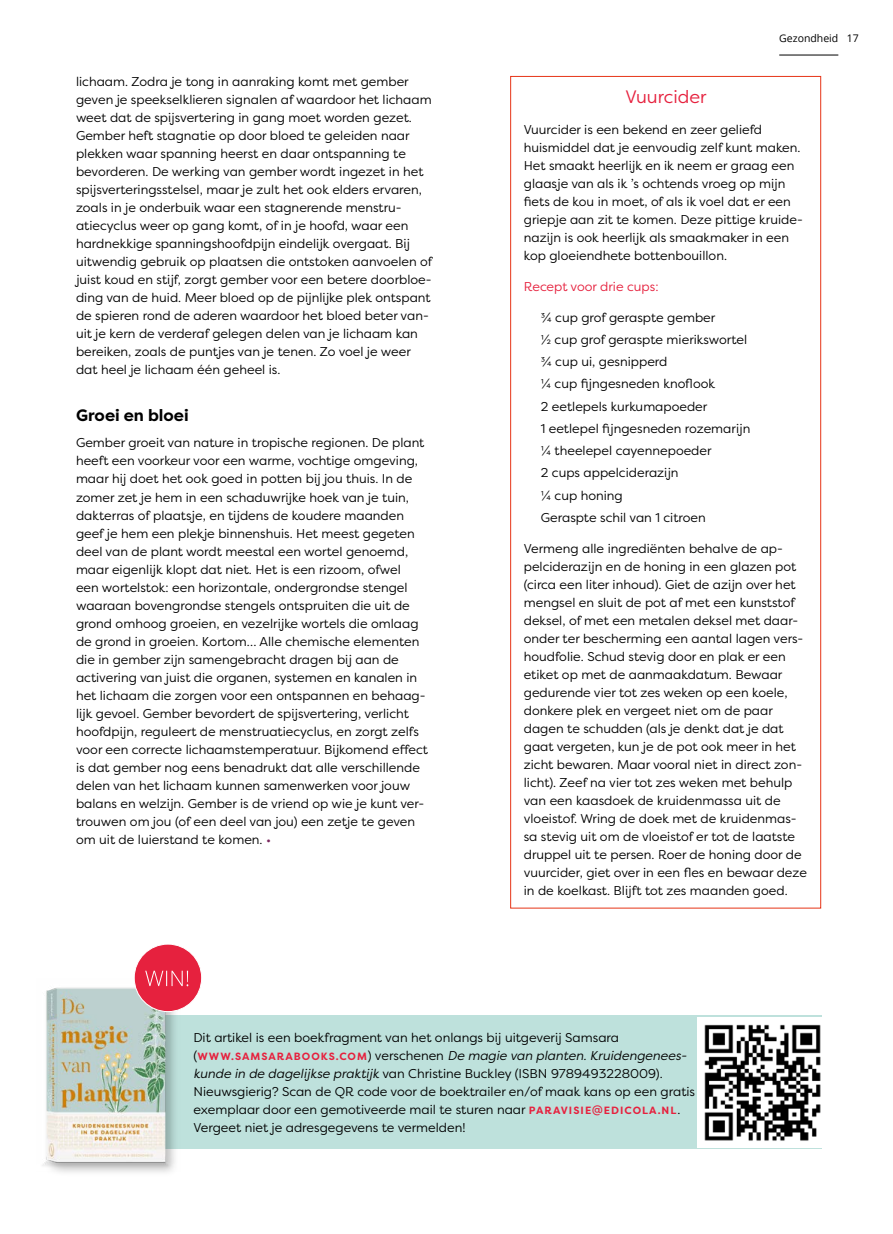
<style>
.page{position:relative;width:893px;height:1234px;background:#fff}
.page>*{position:absolute;margin:0;border:0;box-sizing:border-box;transform-origin:0 0}
.t1{font:18px "Filson Pro";color:#e6213e}
.t2{font:700 16.5px "Filson Pro";color:#000}
.t3{font:12.75px/18px "Filson Pro";color:#000}
.t4{font:12.75px "Filson Pro";color:#e6213e}
.t5{font:10.5px "Open Sans";color:#000}
.s1{color:#7b285f}
.s2{font-weight:700;font-size:10.5px;color:#e6213e}
.s3{font-style:italic}
</style>
<div class="page">
<div style="left:78px;top:1015px;width:744px;height:133px;background:#bee1dc"></div>
<div style="left:42px;top:985px;width:137px;height:193px;background:#fbfbfb"></div>
<img style="left:43px;top:983px;width:138px;height:188px">
<div style="left:134px;top:943px;width:68px;height:68px;background:#e6213e;border-radius:50%"></div>
<svg style="left:145px;top:970px;width:43px;height:16px"></svg>
<div style="left:134px;top:943px;width:68px;height:68px;border:1px solid #fff;border-radius:50%"></div>
<hr style="left:779px;top:55px;width:59px;height:1px;background:#000">
<img style="left:697px;top:1017px;width:125px;height:129px">
<p class="t3" style="left:76px;top:72px;width:358px">lichaam. Zodra je tong in aanraking komt met gember geven je speekselklieren signalen af waardoor het lichaam weet dat de spijsvertering in gang moet worden gezet.<br>Gember heft stagnatie op door bloed te geleiden naar plekken waar spanning heerst en daar ontspanning te bevorderen. De werking van gember wordt ingezet in het spijsverteringsstelsel, maar je zult het ook elders ervaren, zoals in je onderbuik waar een stagnerende menstru&shy;atiecyclus weer op gang komt, of in je hoofd, waar een hardnekkige spanningshoofdpijn eindelijk overgaat. Bij uitwendig gebruik op plaatsen die ontstoken aanvoelen of juist koud en stijf, zorgt gember voor een betere doorbloe&shy;ding van de huid. Meer bloed op de pijnlijke plek ontspant de spieren rond de aderen waardoor het bloed beter van&shy;uit je kern de verderaf gelegen delen van je lichaam kan bereiken, zoals de puntjes van je tenen. Zo voel je weer dat heel je lichaam één geheel is.</p>
<p class="t2" style="left:76px;top:404px;width:114px">Groei en bloei</p>
<p class="t3" style="left:76px;top:433px;width:353px">Gember groeit van nature in tropische regionen. De plant heeft een voorkeur voor een warme, vochtige omgeving, maar hij doet het ook goed in potten bij jou thuis. In de zomer zet je hem in een schaduwrijke hoek van je tuin, dakterras of plaatsje, en tijdens de koudere maanden geef je hem een plekje binnenshuis. Het meest gegeten deel van de plant wordt meestal een wortel genoemd, maar eigenlijk klopt dat niet. Het is een rizoom, ofwel<br>een wortelstok: een horizontale, ondergrondse stengel waaraan bovengrondse stengels ontspruiten die uit de grond omhoog groeien, en vezelrijke wortels die omlaag de grond in groeien. Kortom… Alle chemische elementen die in gember zijn samengebracht dragen bij aan de activering van juist die organen, systemen en kanalen in het lichaam die zorgen voor een ontspannen en behaag&shy;lijk gevoel. Gember bevordert de spijsvertering, verlicht hoofdpijn, reguleert de menstruatiecyclus, en zorgt zelfs voor een correcte lichaamstemperatuur. Bijkomend effect is dat gember nog eens benadrukt dat alle verschillende delen van het lichaam kunnen samenwerken voor jouw balans en welzijn. Gember is de vriend op wie je kunt ver&shy;trouwen om jou (of een deel van jou) een zetje te geven om uit de luierstand te komen. <span class="s1">•</span></p>
<p class="t5" style="left:779px;top:31px;width:61px">Gezondheid</p>
<p class="t5" style="left:847px;top:31px;width:14px">17</p>
<h1 class="t1" style="left:625px;top:85px;width:82px">Vuurcider</h1>
<p class="t3" style="left:524px;top:120px;width:280px">Vuurcider is een bekend en zeer geliefd huismiddel dat je eenvoudig zelf kunt maken.<br>Het smaakt heerlijk en ik neem er graag een glaasje van als ik ’s ochtends vroeg op mijn fiets de kou in moet, of als ik voel dat er een griepje aan zit te komen. Deze pittige kruide&shy;nazijn is ook heerlijk als smaakmaker in een kop gloeiendhete bottenbouillon.</p>
<p class="t4" style="left:524px;top:278px;width:136px">Recept voor drie cups:</p>
<p class="t3" style="left:541px;top:305px;width:211px;line-height:22.2px">¾ cup grof geraspte gember<br>½ cup grof geraspte mierikswortel ¾ cup ui, gesnipperd<br>¼ cup fijngesneden knoflook<br>2 eetlepels kurkumapoeder<br>1 eetlepel fijngesneden rozemarijn ¼ theelepel cayennepoeder<br>2 cups appelciderazijn<br>¼ cup honing<br>Geraspte schil van 1 citroen</p>
<p class="t3" style="left:524px;top:538px;width:285px">Vermeng alle ingrediënten behalve de ap&shy;pelciderazijn en de honing in een glazen pot (circa een liter inhoud). Giet de azijn over het mengsel en sluit de pot af met een kunststof deksel, of met een metalen deksel met daar&shy;onder ter bescherming een aantal lagen vers&shy;houdfolie. Schud stevig door en plak er een etiket op met de aanmaakdatum. Bewaar gedurende vier tot zes weken op een koele, donkere plek en vergeet niet om de paar dagen te schudden (als je denkt dat je dat gaat vergeten, kun je de pot ook meer in het zicht bewaren. Maar vooral niet in direct zon&shy;licht). Zeef na vier tot zes weken met behulp van een kaasdoek de kruidenmassa uit de vloeistof. Wring de doek met de kruidenmas&shy;sa stevig uit om de vloeistof er tot de laatste druppel uit te persen. Roer de honing door de vuurcider, giet over in een fles en bewaar deze in de koelkast. Blijft tot zes maanden goed.</p>
<p class="t3" style="left:193px;top:1027px;width:503px">Dit artikel is een boekfragment van het onlangs bij uitgeverij Samsara (<span class="s2">WWW.SAMSARABOOKS.COM</span>) verschenen <span class="s3">De magie van planten. Kruidengenees&shy;kunde in de dagelijkse praktijk</span> van Christine Buckley (ISBN 9789493228009).<br>Nieuwsgierig? Scan de QR code voor de boektrailer en/of maak kans op een gratis exemplaar door een gemotiveerde mail te sturen naar <span class="s2">PARAVISIE@EDICOLA.NL</span>.<br>Vergeet niet je adresgegevens te vermelden!</p>
</div>
